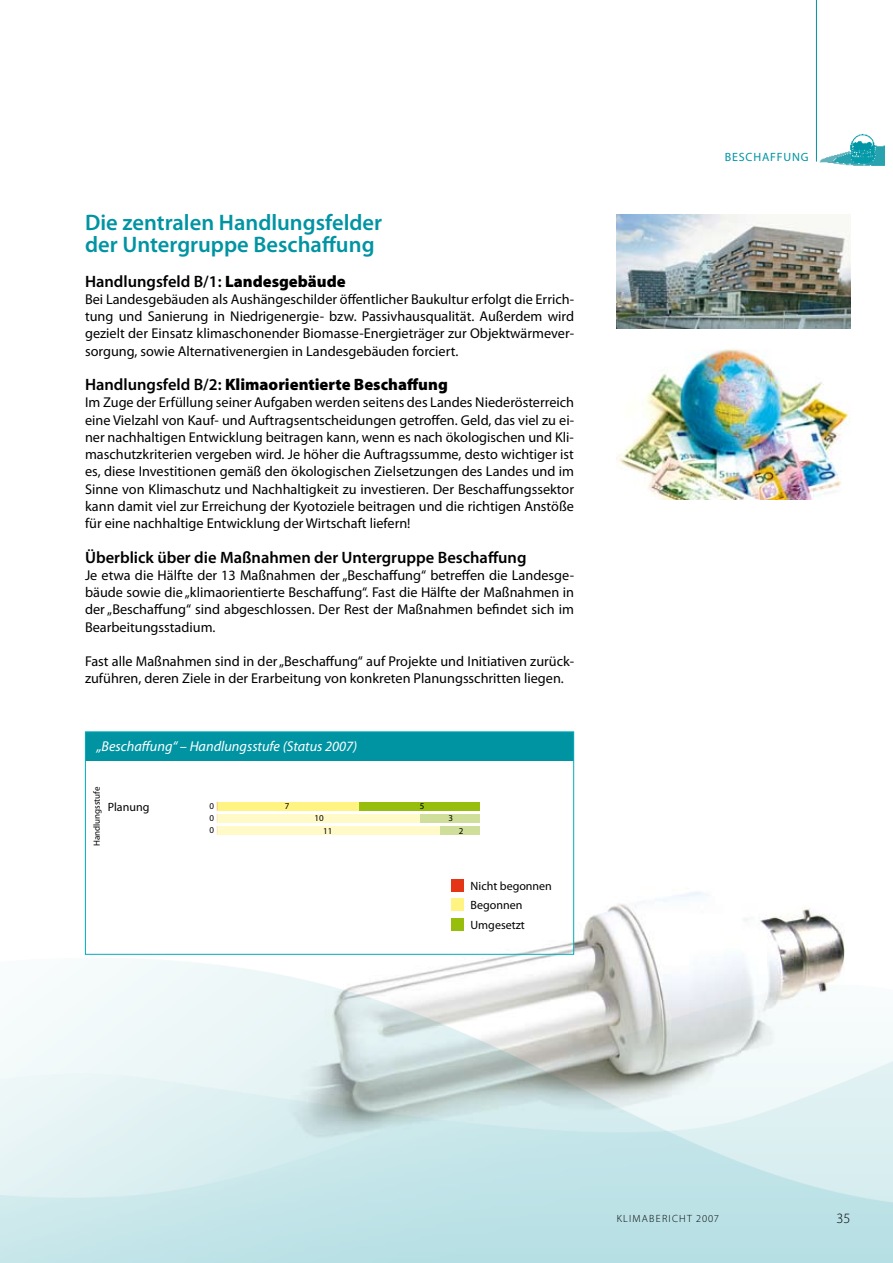
<style>
.page{position:relative;width:893px;height:1263px;background:#fff}
.page>*{position:absolute;margin:0;border:0;box-sizing:border-box;transform-origin:0 0}
.t1{font:600 22.5px/22.5px "Myriad Pro";color:#0094a3}
.t2{font:600 16.5px "Myriad Pro";color:#000}
.t3{font:900 16.5px "Myriad Pro";color:#000}
.t4{font:14.25px/17.2px "Myriad Pro";color:#000;text-align:justify}
.t5{font:italic 14.25px "Myriad Pro";color:#fff}
.t6{font:300 14.25px "Myriad Pro";color:#000}
.t7{font:12px/19.6px "Myriad Pro";color:#000}
.t8{font:12px "Myriad Pro";color:#0094a3}
.t9{font:300 10.5px "Myriad Pro";letter-spacing:.12em;color:#000}
.t10{font:9px/12.1px "Myriad Pro";color:#000;text-align:justify}
.s1{font-weight:900}
.s2{font-weight:600}
</style>
<div class="page">
<hr style="left:816px;top:0;width:1px;height:162px;background:#0094a3">
<img style="left:819px;top:133px;width:65px;height:33px">
<img style="left:241px;top:786px;width:630px;height:441px">
<div style="left:358px;top:802px;width:122px;height:8px;background:#97be0d"></div>
<div style="left:419px;top:814px;width:61px;height:8px;background:#cfdf99"></div>
<div style="left:439px;top:826px;width:41px;height:8px;background:#cfdf99"></div>
<div style="left:217px;top:802px;width:141px;height:8px;background:#fff381"></div>
<div style="left:217px;top:814px;width:202px;height:8px;background:#fffac8"></div>
<div style="left:217px;top:826px;width:222px;height:8px;background:#fffac8"></div>
<div style="left:85px;top:732px;width:489px;height:29px;background:#0094a3"></div>
<div style="left:451px;top:879px;width:13px;height:12px;background:#e53517"></div>
<div style="left:451px;top:898px;width:13px;height:13px;background:#fff381"></div>
<div style="left:451px;top:918px;width:13px;height:13px;background:#97be0d"></div>
<img style="left:617px;top:214px;width:233px;height:114px">
<img style="left:618px;top:349px;width:232px;height:151px">
<div style="left:85px;top:731px;width:489px;height:224px;border:1px solid #00adbe"></div>
<h1 class="t1" style="left:85px;top:210px;width:299px">Die zentralen Handlungsfelder der Untergruppe Beschaffung</h1>
<p class="t2" style="left:85px;top:270px;width:262px">Handlungsfeld B/1: <span class="s1">Landesgebäude</span></p>
<p class="t4" style="left:85px;top:290px;width:490px">Bei Landesgebäuden als Aushängeschilder öffentlicher Baukultur erfolgt die Errich&shy;tung und Sanierung in Niedrigenergie- bzw. Passivhausqualität. Außerdem wird gezielt der Einsatz klimaschonender Biomasse-Energieträger zur Objektwärmever&shy;sorgung, sowie Alternativenergien in Landesgebäuden forciert.</p>
<p class="t3" style="left:85px;top:373px;width:364px"><span class="s2">Handlungsfeld B/2:</span> Klimaorientierte Beschaffung</p>
<p class="t4" style="left:85px;top:394px;width:491px">Im Zuge der Erfüllung seiner Aufgaben werden seitens des Landes Niederösterreich eine Vielzahl von Kauf- und Auftragsentscheidungen getroffen. Geld, das viel zu ei&shy;ner nachhaltigen Entwicklung beitragen kann, wenn es nach ökologischen und Kli&shy;maschutzkriterien vergeben wird. Je höher die Auftragssumme, desto wichtiger ist es, diese Investitionen gemäß den ökologischen Zielsetzungen des Landes und im Sinne von Klimaschutz und Nachhaltigkeit zu investieren. Der Beschaffungssektor kann damit viel zur Erreichung der Kyotoziele beitragen und die richtigen Anstöße für eine nachhaltige Entwicklung der Wirtschaft liefern!</p>
<p class="t2" style="left:85px;top:546px;width:443px">Überblick über die Maßnahmen der Untergruppe Beschaffung</p>
<p class="t4" style="left:85px;top:566px;width:490px">Je etwa die Hälfte der 13 Maßnahmen der „Beschaffung“ betreffen die Landesge&shy;bäude sowie die „klimaorientierte Beschaffung“. Fast die Hälfte der Maßnahmen in der „Beschaffung“ sind abgeschlossen. Der Rest der Maßnahmen befindet sich im Bearbeitungsstadium.</p>
<p class="t4" style="left:85px;top:652px;width:490px">Fast alle Maßnahmen sind in der „Beschaffung“ auf Projekte und Initiativen zurück&shy;zuführen, deren Ziele in der Erarbeitung von konkreten Planungsschritten liegen.</p>
<p class="t5" style="left:97px;top:737px;width:262px">„Beschaffung“ – Handlungsstufe (Status 2007)</p>
<p class="t10" style="left:91px;top:846px;width:61px;rotate:-90deg">Handlungsstufe</p>
<p class="t7" style="left:108px;top:797px;width:43px">Planung</p>
<p class="t10" style="left:210px;top:800px;width:6px">0<br>0<br>0</p>
<p class="t10" style="left:285px;top:800px;width:6px">7</p>
<p class="t10" style="left:420px;top:800px;width:6px">5</p>
<p class="t10" style="left:314px;top:812px;width:11px">10</p>
<p class="t10" style="left:449px;top:812px;width:6px">3</p>
<p class="t10" style="left:323px;top:824px;width:11px">11</p>
<p class="t10" style="left:459px;top:824px;width:6px">2</p>
<p class="t7" style="left:470px;top:876px;width:83px">Nicht begonnen<br>Begonnen<br>Umgesetzt</p>
<p class="t8" style="left:725px;top:150px;width:16px">Beschaffung</p>
<p class="t9" style="left:617px;top:1212px;width:103px">KLIMABERICHT 2007</p>
<p class="t6" style="left:836px;top:1209px;width:15px">35</p>
</div>
